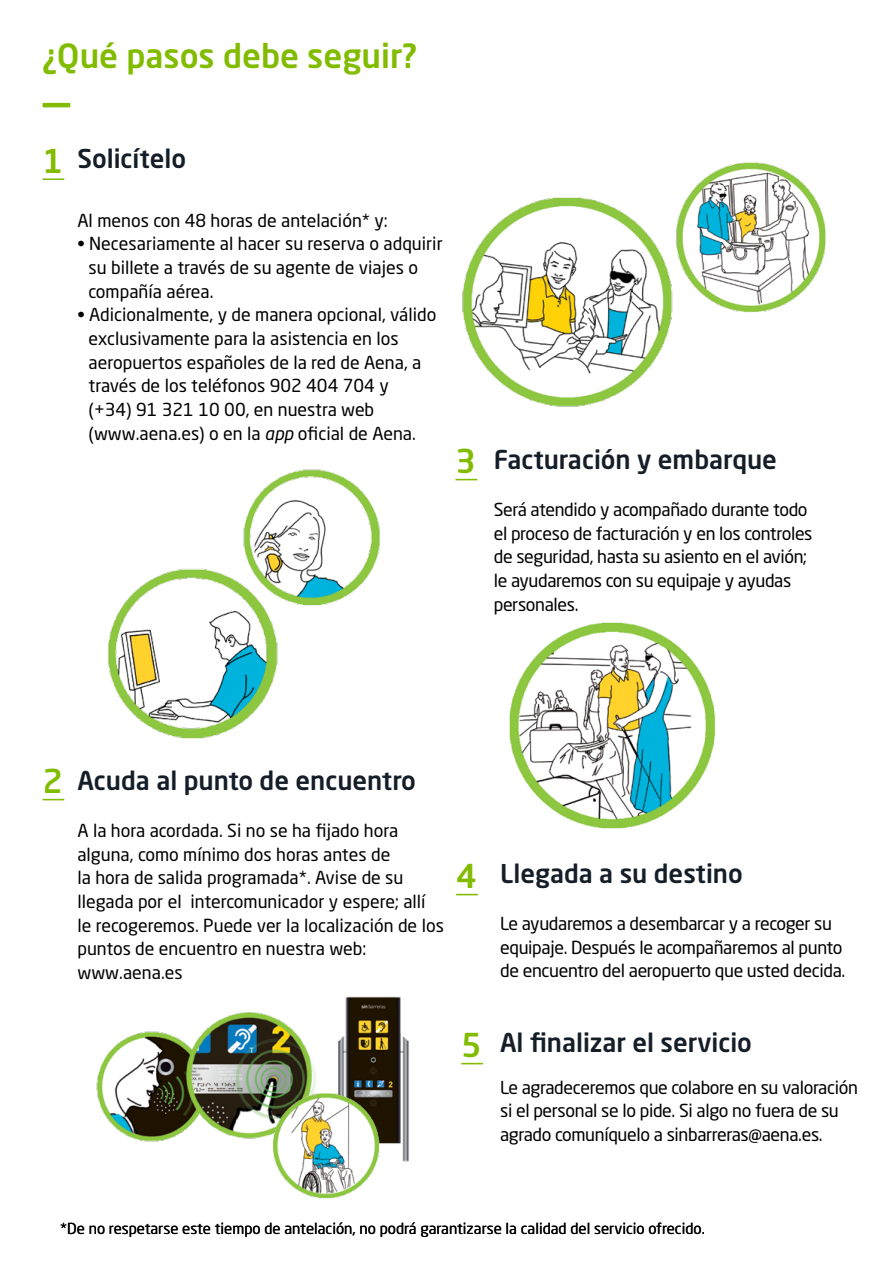
<style>
.page{position:relative;width:893px;height:1263px;background:#fff}
.page>*{position:absolute;margin:0;border:0;box-sizing:border-box;transform-origin:0 0}
.t1{font:500 33px "Neo Sans Std";color:#82bc00}
.t2{font:500 32.55px "Neo Sans Std";color:#82bc00}
.t3{font:500 25.65px "Neo Sans Std";color:#151e28}
.t4{font:17.7px/23.7px "Neo Sans Std";color:#000}
.t5{font:17.7px/23.7px "Neo Sans Std";letter-spacing:-.02em;color:#000}
.t6{font:15px "Neo Sans Std";color:#000}
.s1{font-style:italic}
</style>
<div class="page">
<img style="left:462px;top:197px;width:210px;height:210px">
<img style="left:662px;top:162px;width:164px;height:155px">
<svg style="left:455px;top:479px;width:22px;height:1px"></svg>
<img style="left:509px;top:622px;width:207px;height:207px">
<svg style="left:456px;top:894px;width:22px;height:1px"></svg>
<svg style="left:461px;top:1063px;width:22px;height:1px"></svg>
<svg style="left:43px;top:103px;width:27px;height:4px"></svg>
<svg style="left:43px;top:178px;width:21px;height:2px"></svg>
<svg style="left:43px;top:799px;width:21px;height:1px"></svg>
<img style="left:243px;top:469px;width:137px;height:137px">
<img style="left:108px;top:560px;width:176px;height:179px">
<img style="left:338px;top:996px;width:71px;height:166px">
<img style="left:96px;top:1031px;width:82px;height:111px">
<img style="left:178px;top:1012px;width:138px;height:127px">
<img style="left:271px;top:1090px;width:111px;height:109px">
<h1 class="t1" style="left:43px;top:35px;width:376px">¿Qué pasos debe seguir?</h1>
<h2 class="t2" style="left:43px;top:140px;width:22px">1</h2>
<h3 class="t3" style="left:77px;top:142px;width:110px">Solicítelo</h3>
<p class="t4" style="left:77px;top:208px;width:312px">Al menos con 48 horas de antelación* y:</p>
<p class="t4" style="left:89px;top:232px;width:356px;text-indent:-11px">• Necesariamente al hacer su reserva o adquirir su billete a través de su agente de viajes o compañía aérea.</p>
<p class="t4" style="left:89px;top:303px;width:349px;text-indent:-11px">• Adicionalmente, y de manera opcional, válido exclusivamente para la asistencia en los aeropuertos españoles de la red de Aena, a través de los teléfonos 902 404 704 y<br>(+34) 91 321 10 00, en nuestra web (www.aena.es) o en la <span class="s1">app</span> oficial de Aena.</p>
<h2 class="t2" style="left:455px;top:441px;width:22px">3</h2>
<h3 class="t3" style="left:494px;top:443px;width:285px">Facturación y embarque</h3>
<p class="t5" style="left:494px;top:497px;width:320px">Será atendido y acompañado durante todo el proceso de facturación y en los controles de seguridad, hasta su asiento en el avión; le ayudaremos con su equipaje y ayudas personales.</p>
<h2 class="t2" style="left:43px;top:761px;width:22px">2</h2>
<h3 class="t3" style="left:77px;top:764px;width:340px">Acuda al punto de encuentro</h3>
<p class="t4" style="left:77px;top:818px;width:368px">A la hora acordada. Si no se ha fijado hora alguna, como mínimo dos horas antes de<br>la hora de salida programada*. Avise de su llegada por el intercomunicador y espere; allí le recogeremos. Puede ver la localización de los puntos de encuentro en nuestra web: www.aena.es</p>
<h2 class="t2" style="left:456px;top:856px;width:22px">4</h2>
<h2 class="t2" style="left:461px;top:1025px;width:22px">5</h2>
<h3 class="t3" style="left:500px;top:857px;width:244px">Llegada a su destino</h3>
<p class="t5" style="left:500px;top:911px;width:347px">Le ayudaremos a desembarcar y a recoger su equipaje. Después le acompañaremos al punto de encuentro del aeropuerto que usted decida.</p>
<h3 class="t3" style="left:500px;top:1026px;width:253px">Al finalizar el servicio</h3>
<p class="t5" style="left:500px;top:1075px;width:359px">Le agradeceremos que colabore en su valoración si el personal se lo pide. Si algo no fuera de su agrado comuníquelo a sinbarreras@aena.es.</p>
<p class="t6" style="left:60px;top:1219px;width:646px">*De no respetarse este tiempo de antelación, no podrá garantizarse la calidad del servicio ofrecido.</p>
</div>
